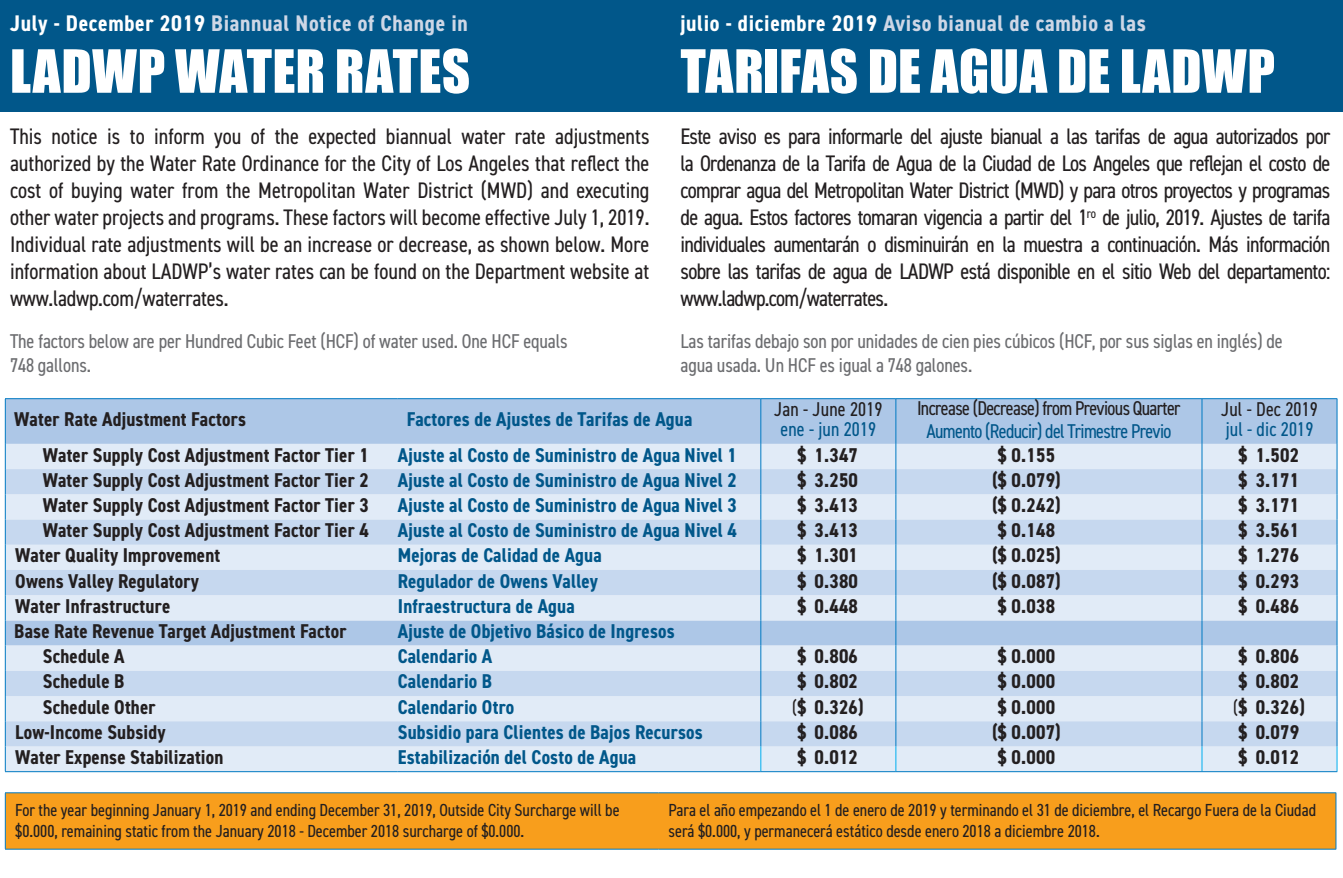
<style>
.page{position:relative;width:1343px;height:878px;background:#fff}
.page>*{position:absolute;margin:0;border:0;box-sizing:border-box;transform-origin:0 0}
.t1{font:55px "Impact";letter-spacing:.005em;color:#fff}
.t2{font:700 condensed 22.75px "DIN2014";letter-spacing:.03em;color:#ced7e6}
.t3{font:condensed 22.5px/27px "DIN2014";letter-spacing:-.025em;color:#231f20;text-align:justify}
.t4{font:700 condensed 20px "DIN2014";letter-spacing:.01em;color:#231f20}
.t5{font:700 condensed 20px "DIN2014";letter-spacing:.01em;color:#01578a}
.t6{font:condensed 20px/24px "DIN2014";letter-spacing:-.005em;color:#6c6d70}
.t7{font:condensed 20px "DIN2014";letter-spacing:-.03em;color:#231f20}
.t8{font:condensed 20px "DIN2014";letter-spacing:-.03em;color:#01578a}
.t9{font:condensed 20px "DIN2014";letter-spacing:.01em;color:#231f20}
.t10{font:condensed 20px "DIN2014";letter-spacing:.01em;color:#01578a}
.t11{font:condensed 17.5px/21px "DIN2014";color:#231f20}
.s1{color:#fff}
.s2{font-weight:400;font-size:18.75px}
</style>
<div class="page">
<div style="left:0;top:0;width:1342px;height:112px;background:#01578a"></div>
<div style="left:6px;top:399px;width:1330px;height:45px;background:#adc7e7"></div>
<div style="left:6px;top:444px;width:1330px;height:327px;background:#e1ebf7"></div>
<svg style="left:6px;top:469px;width:1330px;height:277px;background:#d0dff1"></svg>
<hr style="left:895px;top:399px;width:1px;height:45px;background:#0079c2">
<hr style="left:1201px;top:399px;width:1px;height:45px;background:#0079c2">
<hr style="left:1336px;top:399px;width:1px;height:45px;background:#0079c2">
<hr style="left:5px;top:398px;width:393px;height:1px;background:#0079c2">
<hr style="left:398px;top:398px;width:363px;height:1px;background:#0079c2">
<hr style="left:761px;top:398px;width:135px;height:1px;background:#0079c2">
<hr style="left:1202px;top:398px;width:135px;height:1px;background:#0079c2">
<hr style="left:760px;top:399px;width:1px;height:45px;background:#0079c2">
<hr style="left:896px;top:398px;width:306px;height:1px;background:#0079c2">
<svg style="left:760px;top:444px;width:1px;height:327px"></svg>
<svg style="left:895px;top:444px;width:1px;height:327px"></svg>
<svg style="left:1201px;top:444px;width:1px;height:327px"></svg>
<svg style="left:1336px;top:444px;width:1px;height:327px"></svg>
<hr style="left:5px;top:399px;width:1px;height:45px;background:#0079c2">
<svg style="left:5px;top:444px;width:1px;height:327px"></svg>
<hr style="left:5px;top:771px;width:393px;height:1px;background:#0079c2">
<hr style="left:398px;top:771px;width:363px;height:1px;background:#0079c2">
<hr style="left:761px;top:771px;width:135px;height:1px;background:#0079c2">
<hr style="left:896px;top:771px;width:306px;height:1px;background:#0079c2">
<hr style="left:1202px;top:771px;width:135px;height:1px;background:#0079c2">
<div style="left:6px;top:793px;width:1329px;height:55px;background:#f89e1c"></div>
<hr style="left:5px;top:793px;width:1px;height:55px;background:#0079c2">
<hr style="left:5px;top:792px;width:653px;height:1px;background:#0079c2">
<hr style="left:658px;top:792px;width:678px;height:1px;background:#0079c2">
<hr style="left:1335px;top:793px;width:1px;height:55px;background:#0079c2">
<hr style="left:5px;top:848px;width:653px;height:1px;background:#0079c2">
<hr style="left:658px;top:848px;width:678px;height:1px;background:#0079c2">
<p class="t2" style="left:10px;top:8px;width:459px"><span class="s1">July - December 2019</span> Biannual Notice of Change in</p>
<h1 class="t1" style="left:10px;top:28px;width:461px">LADWP WATER RATES</h1>
<p class="t3" style="left:10px;top:122px;width:641px">This notice is to inform you of the expected biannual water rate adjustments authorized by the Water Rate Ordinance for the City of Los Angeles that reflect the cost of buying water from the Metropolitan Water District (MWD) and executing other water projects and programs. These factors will become effective July 1, 2019.<br>Individual rate adjustments will be an increase or decrease, as shown below. More information about LADWP’s water rates can be found on the Department website at www.ladwp.com/waterrates.</p>
<p class="t6" style="left:10px;top:328px;width:559px">The factors below are per Hundred Cubic Feet (HCF) of water used. One HCF equals<br>748 gallons.</p>
<p class="t2" style="left:680px;top:8px;width:467px"><span class="s1">julio - diciembre 2019</span> Aviso bianual de cambio a las</p>
<h1 class="t1" style="left:680px;top:28px;width:596px">TARIFAS DE AGUA DE LADWP</h1>
<p class="t3" style="left:680px;top:122px;width:651px">Este aviso es para informarle del ajuste bianual a las tarifas de agua autorizados por la Ordenanza de la Tarifa de Agua de la Ciudad de Los Angeles que reflejan el costo de comprar agua del Metropolitan Water District (MWD) y para otros proyectos y programas de agua. Estos factores tomaran vigencia a partir del 1<sup>ro</sup> de julio, 2019. Ajustes de tarifa individuales aumentarán o disminuirán en la muestra a continuación. Más información sobre las tarifas de agua de LADWP está disponible en el sitio Web del departamento: www.ladwp.com/waterrates.</p>
<p class="t6" style="left:680px;top:328px;width:604px">Las tarifas debajo son por unidades de cien pies cúbicos (HCF, por sus siglas en inglés) de agua usada. Un HCF es igual a 748 galones.</p>
<p class="t4" style="left:14px;top:406px;width:233px">Water Rate Adjustment Factors</p>
<p class="t5" style="left:407px;top:406px;width:287px">Factores de Ajustes de Tarifas de Agua</p>
<p class="t9" style="left:774px;top:396px;width:110px">Jan - June 2019</p>
<p class="t10" style="left:780px;top:416px;width:97px">ene - jun 2019</p>
<p class="t7" style="left:917px;top:395px;width:265px">Increase (Decrease) from Previous Quarter</p>
<p class="t8" style="left:926px;top:417px;width:247px">Aumento (Reducir) del Trimestre Previo</p>
<p class="t9" style="left:1221px;top:396px;width:98px">Jul - Dec 2019</p>
<p class="t10" style="left:1225px;top:416px;width:89px">jul - dic 2019</p>
<p class="t4" style="left:43px;top:441px;width:327px">Water Supply Cost Adjustment Factor Tier 1</p>
<p class="t5" style="left:398px;top:441px;width:340px">Ajuste al Costo de Suministro de Agua Nivel 1</p>
<p class="t4" style="left:797px;top:441px;width:62px">$ 1.347</p>
<p class="t4" style="left:997px;top:441px;width:59px">$ 0.155</p>
<p class="t4" style="left:1238px;top:441px;width:62px">$ 1.502</p>
<p class="t4" style="left:43px;top:466px;width:327px">Water Supply Cost Adjustment Factor Tier 2</p>
<p class="t5" style="left:398px;top:466px;width:340px">Ajuste al Costo de Suministro de Agua Nivel 2</p>
<p class="t4" style="left:797px;top:466px;width:62px">$ 3.250</p>
<p class="t4" style="left:992px;top:466px;width:70px">($ 0.079)</p>
<p class="t4" style="left:1238px;top:466px;width:62px">$ 3.171</p>
<p class="t4" style="left:43px;top:491px;width:327px">Water Supply Cost Adjustment Factor Tier 3</p>
<p class="t5" style="left:398px;top:491px;width:340px">Ajuste al Costo de Suministro de Agua Nivel 3</p>
<p class="t4" style="left:797px;top:491px;width:62px">$ 3.413</p>
<p class="t4" style="left:992px;top:491px;width:70px">($ 0.242)</p>
<p class="t4" style="left:1238px;top:491px;width:62px">$ 3.171</p>
<p class="t4" style="left:43px;top:517px;width:327px">Water Supply Cost Adjustment Factor Tier 4</p>
<p class="t5" style="left:398px;top:517px;width:340px">Ajuste al Costo de Suministro de Agua Nivel 4</p>
<p class="t4" style="left:797px;top:517px;width:62px">$ 3.413</p>
<p class="t4" style="left:997px;top:517px;width:59px">$ 0.148</p>
<p class="t4" style="left:1238px;top:517px;width:62px">$ 3.561</p>
<p class="t4" style="left:15px;top:542px;width:206px">Water Quality Improvement</p>
<p class="t5" style="left:398px;top:542px;width:205px">Mejoras de Calidad de Agua</p>
<p class="t4" style="left:797px;top:542px;width:62px">$ 1.301</p>
<p class="t4" style="left:992px;top:542px;width:70px">($ 0.025)</p>
<p class="t4" style="left:1238px;top:542px;width:62px">$ 1.276</p>
<p class="t4" style="left:15px;top:567px;width:185px">Owens Valley Regulatory</p>
<p class="t5" style="left:398px;top:567px;width:202px">Regulador de Owens Valley</p>
<p class="t4" style="left:797px;top:567px;width:62px">$ 0.380</p>
<p class="t4" style="left:992px;top:567px;width:70px">($ 0.087)</p>
<p class="t4" style="left:1238px;top:567px;width:62px">$ 0.293</p>
<p class="t4" style="left:15px;top:592px;width:156px">Water Infrastructure</p>
<p class="t5" style="left:398px;top:592px;width:178px">Infraestructura de Agua</p>
<p class="t4" style="left:797px;top:592px;width:62px">$ 0.448</p>
<p class="t4" style="left:997px;top:592px;width:59px">$ 0.038</p>
<p class="t4" style="left:1238px;top:592px;width:62px">$ 0.486</p>
<p class="t4" style="left:14px;top:617px;width:334px">Base Rate Revenue Target Adjustment Factor</p>
<p class="t5" style="left:398px;top:617px;width:278px">Ajuste de Objetivo Básico de Ingresos</p>
<p class="t4" style="left:43px;top:643px;width:83px">Schedule A</p>
<p class="t5" style="left:398px;top:643px;width:96px">Calendario A</p>
<p class="t4" style="left:797px;top:643px;width:62px">$ 0.806</p>
<p class="t4" style="left:997px;top:643px;width:59px">$ 0.000</p>
<p class="t4" style="left:1238px;top:643px;width:62px">$ 0.806</p>
<p class="t4" style="left:43px;top:668px;width:83px">Schedule B</p>
<p class="t5" style="left:398px;top:668px;width:96px">Calendario B</p>
<p class="t4" style="left:797px;top:668px;width:62px">$ 0.802</p>
<p class="t4" style="left:997px;top:668px;width:59px">$ 0.000</p>
<p class="t4" style="left:1238px;top:668px;width:62px">$ 0.802</p>
<p class="t4" style="left:43px;top:693px;width:114px">Schedule Other</p>
<p class="t5" style="left:398px;top:693px;width:118px">Calendario Otro</p>
<p class="t4" style="left:792px;top:693px;width:73px"><span class="s2">(</span>$ 0.326)</p>
<p class="t4" style="left:997px;top:693px;width:59px">$ 0.000</p>
<p class="t4" style="left:1233px;top:693px;width:73px"><span class="s2">(</span>$ 0.326)</p>
<p class="t4" style="left:15px;top:718px;width:152px">Low-Income Subsidy</p>
<p class="t5" style="left:398px;top:718px;width:307px">Subsidio para Clientes de Bajos Recursos</p>
<p class="t4" style="left:797px;top:718px;width:62px">$ 0.086</p>
<p class="t4" style="left:992px;top:718px;width:70px">($ 0.007)</p>
<p class="t4" style="left:1238px;top:718px;width:62px">$ 0.079</p>
<p class="t4" style="left:15px;top:743px;width:210px">Water Expense Stabilization</p>
<p class="t5" style="left:398px;top:743px;width:240px">Estabilización del Costo de Agua</p>
<p class="t4" style="left:797px;top:743px;width:62px">$ 0.012</p>
<p class="t4" style="left:997px;top:743px;width:59px">$ 0.000</p>
<p class="t4" style="left:1238px;top:743px;width:62px">$ 0.012</p>
<p class="t11" style="left:15px;top:799px;width:606px">For the year beginning January 1, 2019 and ending December 31, 2019, Outside City Surcharge will be $0.000, remaining static from the January 2018 - December 2018 surcharge of $0.000.</p>
<p class="t11" style="left:668px;top:799px;width:649px">Para el año empezando el 1 de enero de 2019 y terminando el 31 de diciembre, el Recargo Fuera de la Ciudad será $0.000, y permanecerá estático desde enero 2018 a diciembre 2018.</p>
</div>
